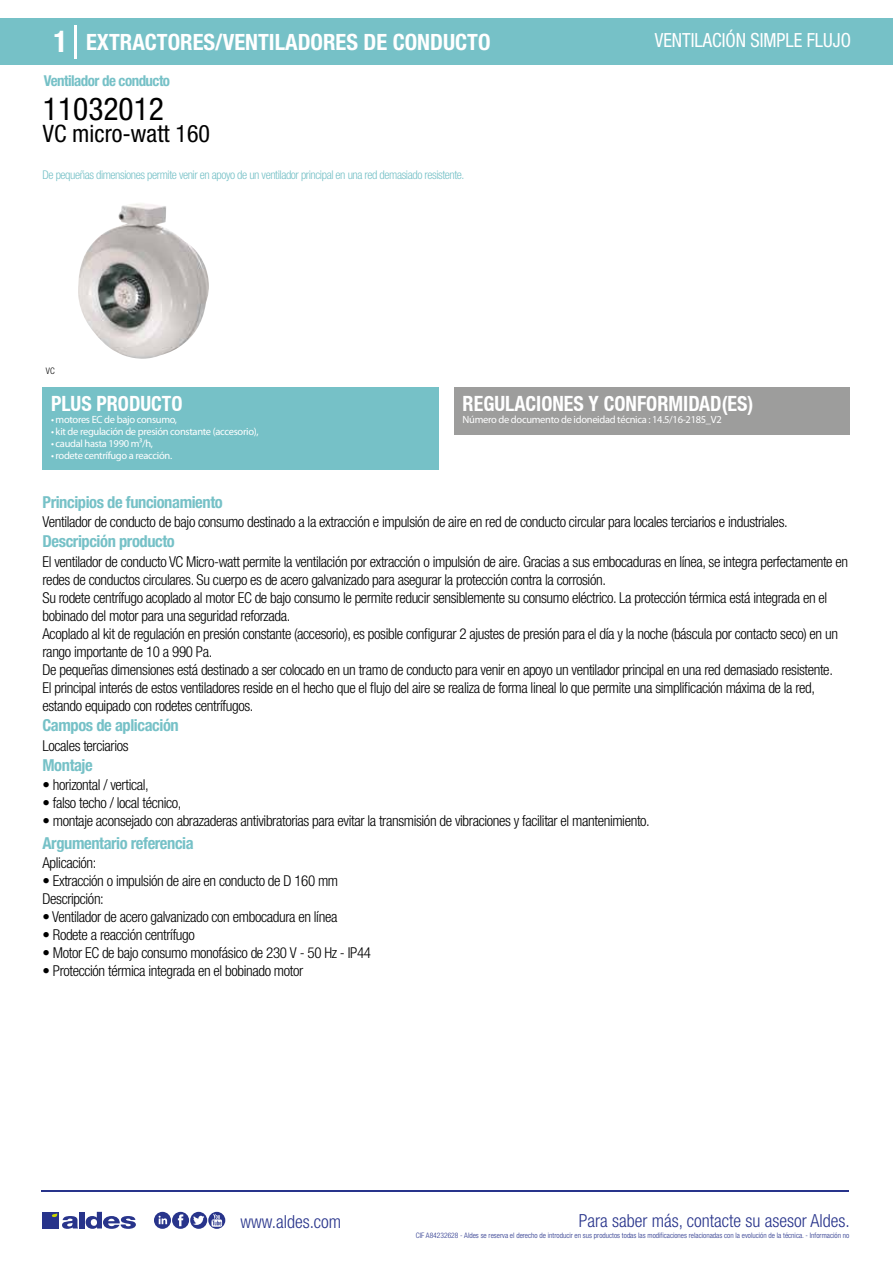
<style>
.page{position:relative;width:893px;height:1263px;background:#fff}
.page>*{position:absolute;margin:0;border:0;box-sizing:border-box;transform-origin:0 0}
.t1{font:condensed 31.5px "Helvetica Neue LT Std";color:#000}
.t2{font:condensed 24px "Helvetica Neue LT Std";color:#000}
.t3{font:700 condensed 22.5px "Helvetica Neue LT Std";color:#fff}
.t4{font:700 condensed 21px "Helvetica Neue";color:#fff;scale:.95 1}
.t5{font:condensed 19.5px "Helvetica Neue LT Std";color:#fff;scale:.95 1}
.t6{font:300 condensed 18px "Helvetica Neue";color:#28348b}
.t7{font:700 condensed 16.5px "Helvetica Neue LT Std";letter-spacing:-.025em;color:#76c1c7}
.t8{font:300 condensed 15px/18px "Helvetica Neue LT Std";letter-spacing:-.025em;color:#000}
.t9{font:700 condensed 15px "Helvetica Neue LT Std";letter-spacing:-.035em;color:#76c1c7}
.t10{font:300 condensed 12px "Helvetica Neue LT Std";letter-spacing:-.035em;color:#76c1c7}
.t11{font:10.5px "Myriad Pro";letter-spacing:-.03em;color:#fff}
.t12{font:300 condensed 7.5px "Helvetica Neue";color:#28348b}
.s1{font-size:30px}
</style>
<div class="page">
<div style="left:0;top:18px;width:893px;height:46px;background:#76c1c7"></div>
<div style="left:454px;top:387px;width:396px;height:48px;background:#9d9d9c"></div>
<div style="left:43px;top:387px;width:396px;height:83px;background:#76c1c7"></div>
<hr style="left:74px;top:25px;width:2px;height:33px;background:#fff">
<svg style="left:78px;top:203px;width:131px;height:156px"></svg>
<hr style="left:41px;top:1190px;width:808px;height:1px;background:#28348b">
<svg style="left:154px;top:1212px;width:71px;height:17px"></svg>
<div style="left:42px;top:1212px;width:17px;height:16px;background:#28348b"></div>
<div style="left:79px;top:1212px;width:5px;height:16px;background:#28348b"></div>
<svg style="left:86px;top:1212px;width:50px;height:17px"></svg>
<svg style="left:52px;top:1213px;width:26px;height:16px"></svg>
<h3 class="t3" style="left:54px;top:28px;width:439px"><span class="s1">1</span> EXTRACTORES/VENTILADORES DE CONDUCTO</h3>
<h3 class="t5" style="left:655px;top:29px;width:208px">VENTILACIÓN SIMPLE FLUJO</h3>
<p class="t9" style="left:44px;top:71px;width:128px">Ventilador de conducto</p>
<h1 class="t1" style="left:43px;top:91px;width:122px">11032012</h1>
<h2 class="t2" style="left:43px;top:120px;width:169px">VC micro-watt 160</h2>
<p class="t10" style="left:43px;top:167px;width:423px">De pequeñas dimensiones permite venir en apoyo de un ventilador principal en una red demasiado resistente.</p>
<h3 class="t4" style="left:51px;top:391px;width:140px">PLUS PRODUCTO</h3>
<p class="t11" style="left:51px;top:413px;width:128px">• motores EC de bajo consumo,</p>
<p class="t11" style="left:51px;top:425px;width:209px">• kit de regulación de presión constante (accesorio),</p>
<p class="t11" style="left:51px;top:437px;width:104px">• caudal hasta 1990 m³/h,</p>
<p class="t11" style="left:51px;top:449px;width:123px">• rodete centrífugo a reacción.</p>
<h3 class="t4" style="left:463px;top:391px;width:308px">REGULACIONES Y CONFORMIDAD(ES)</h3>
<p class="t11" style="left:463px;top:413px;width:261px">Número de documento de idoneidad técnica : 14.5/16-2185_V2</p>
<p class="t7" style="left:43px;top:492px;width:182px">Principios de funcionamiento</p>
<p class="t7" style="left:43px;top:531px;width:134px">Descripción producto</p>
<p class="t8" style="left:43px;top:513px;width:747px">Ventilador de conducto de bajo consumo destinado a la extracción e impulsión de aire en red de conducto circular para locales terciarios e industriales.</p>
<p class="t8" style="left:43px;top:552px;width:807px">El ventilador de conducto VC Micro-watt permite la ventilación por extracción o impulsión de aire. Gracias a sus embocaduras en línea, se integra perfectamente en redes de conductos circulares. Su cuerpo es de acero galvanizado para asegurar la protección contra la corrosión.<br>Su rodete centrífugo acoplado al motor EC de bajo consumo le permite reducir sensiblemente su consumo eléctrico. La protección térmica está integrada en el bobinado del motor para una seguridad reforzada.<br>Acoplado al kit de regulación en presión constante (accesorio), es posible configurar 2 ajustes de presión para el día y la noche (báscula por contacto seco) en un rango importante de 10 a 990 Pa.<br>De pequeñas dimensiones está destinado a ser colocado en un tramo de conducto para venir en apoyo un ventilador principal en una red demasiado resistente.<br>El principal interés de estos ventiladores reside en el hecho que el flujo del aire se realiza de forma lineal lo que permite una simplificación máxima de la red, estando equipado con rodetes centrífugos.</p>
<p class="t8" style="left:43px;top:736px;width:88px">Locales terciarios</p>
<p class="t8" style="left:43px;top:776px;width:108px">• horizontal / vertical,</p>
<p class="t8" style="left:43px;top:794px;width:140px">• falso techo / local técnico,</p>
<p class="t8" style="left:43px;top:812px;width:609px">• montaje aconsejado con abrazaderas antivibratorias para evitar la transmisión de vibraciones y facilitar el mantenimiento.</p>
<p class="t7" style="left:43px;top:716px;width:138px">Campos de aplicación</p>
<p class="t7" style="left:43px;top:755px;width:52px">Montaje</p>
<p class="t7" style="left:43px;top:833px;width:153px">Argumentario referencia</p>
<p class="t8" style="left:43px;top:853px;width:55px">Aplicación:</p>
<p class="t8" style="left:43px;top:871px;width:297px">• Extracción o impulsión de aire en conducto de D 160 mm<br>Descripción:</p>
<p class="t8" style="left:43px;top:907px;width:296px">• Ventilador de acero galvanizado con embocadura en línea</p>
<p class="t8" style="left:43px;top:925px;width:154px">• Rodete a reacción centrífugo</p>
<p class="t8" style="left:43px;top:943px;width:330px">• Motor EC de bajo consumo monofásico de 230 V - 50 Hz - IP44</p>
<p class="t8" style="left:43px;top:961px;width:262px">• Protección térmica integrada en el bobinado motor</p>
<p class="t6" style="left:240px;top:1211px;width:102px">www.aldes.com</p>
<p class="t6" style="left:579px;top:1211px;width:272px">Para saber más, contacte su asesor Aldes.</p>
<p class="t12" style="left:416px;top:1230px;width:435px">CIF A84232628 - Aldes se reserva el derecho de introducir en sus productos todas las modificaciones relacionadas con la evolución de la técnica. - Información no</p>
</div>
